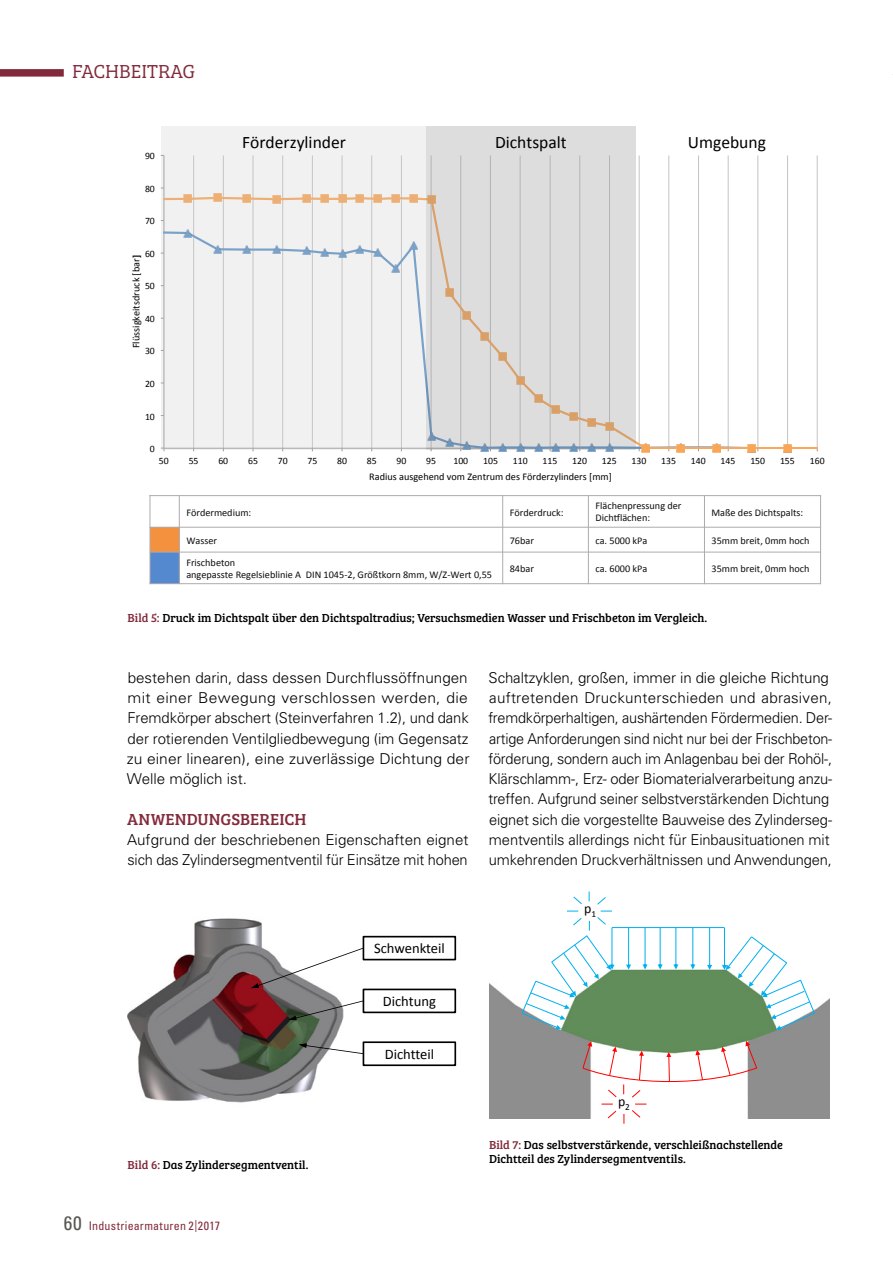
<style>
.page{position:relative;width:893px;height:1263px;background:#fff}
.page>*{position:absolute;margin:0;border:0;box-sizing:border-box;transform-origin:0 0}
.t1{font:19.5px "Bree Serif Lt";color:#822a3a}
.t2{font:17.55px "Calibri";color:#000}
.IA_1_Subline{font:16.5px "Bree Serif";letter-spacing:.005em;color:#822a3a}
.IA_Fliesstext{font:300 15px/20.2px "Univers";letter-spacing:-.01em;color:#000}
.t3{font:14.55px "Calibri";color:#000}
.t4{font:13.8px "Calibri";color:#000}
.IA_Bildunterschrift{font:12px/14.4px "Bree Serif";color:#000}
.t5{font:condensed 12px "Univers";letter-spacing:.02em;color:#822a3a}
.t6{font:10.2px/11.7px "Calibri";color:#0d0d0d}
.t7{font:10.2px "Calibri";color:#000}
.t8{font:9.75px "Calibri";color:#000}
.s1{font-weight:700;font-size:9.75px}
.s2{color:#822a3a}
.s3{font-size:19.5px;color:#575756}
</style>
<div class="page">
<hr style="left:639px;top:155px;width:1px;height:293px;background:#c4c4c4">
<hr style="left:668px;top:155px;width:1px;height:293px;background:#c4c4c4">
<hr style="left:698px;top:155px;width:1px;height:293px;background:#c4c4c4">
<hr style="left:728px;top:155px;width:1px;height:293px;background:#c4c4c4">
<hr style="left:757px;top:155px;width:1px;height:293px;background:#c4c4c4">
<hr style="left:787px;top:155px;width:1px;height:293px;background:#c4c4c4">
<hr style="left:817px;top:155px;width:1px;height:293px;background:#c4c4c4">
<svg style="left:481px;top:450px;width:10px;height:2px"></svg>
<svg style="left:534px;top:450px;width:8px;height:2px"></svg>
<svg style="left:635px;top:196px;width:183px;height:253px"></svg>
<svg style="left:639px;top:444px;width:10px;height:8px"></svg>
<svg style="left:677px;top:443px;width:7px;height:9px"></svg>
<svg style="left:712px;top:443px;width:8px;height:9px"></svg>
<svg style="left:748px;top:444px;width:10px;height:8px"></svg>
<svg style="left:783px;top:444px;width:8px;height:8px"></svg>
<div style="left:150px;top:527px;width:29px;height:25px;background:#f3913f"></div>
<div style="left:150px;top:552px;width:29px;height:32px;background:#5488cf"></div>
<hr style="left:179px;top:495px;width:1px;height:89px;background:#afabab">
<hr style="left:502px;top:495px;width:1px;height:89px;background:#afabab">
<hr style="left:588px;top:495px;width:1px;height:89px;background:#afabab">
<hr style="left:704px;top:495px;width:1px;height:89px;background:#afabab">
<hr style="left:149px;top:527px;width:672px;height:1px;background:#afabab">
<hr style="left:149px;top:552px;width:672px;height:1px;background:#afabab">
<hr style="left:149px;top:495px;width:1px;height:89px;background:#afabab">
<hr style="left:820px;top:495px;width:1px;height:89px;background:#afabab">
<hr style="left:149px;top:495px;width:672px;height:1px;background:#afabab">
<hr style="left:149px;top:583px;width:672px;height:1px;background:#afabab">
<div style="left:162px;top:127px;width:264px;height:323px;background:#cacaca;opacity:.25"></div>
<div style="left:426px;top:127px;width:209px;height:323px;background:#919191;opacity:.3"></div>
<img style="left:128px;top:918px;width:215px;height:185px">
<div style="left:363px;top:936px;width:93px;height:24px;border:2px solid #000"></div>
<svg style="left:251px;top:948px;width:112px;height:40px"></svg>
<div style="left:363px;top:1041px;width:93px;height:25px;border:2px solid #000"></div>
<svg style="left:299px;top:1043px;width:64px;height:11px"></svg>
<div style="left:363px;top:988px;width:93px;height:25px;border:2px solid #000"></div>
<svg style="left:288px;top:1000px;width:76px;height:20px"></svg>
<img style="left:489px;top:927px;width:340px;height:192px">
<svg style="left:690px;top:928px;width:5px;height:41px"></svg>
<svg style="left:673px;top:928px;width:5px;height:41px"></svg>
<svg style="left:658px;top:928px;width:5px;height:41px"></svg>
<svg style="left:642px;top:928px;width:6px;height:41px"></svg>
<svg style="left:626px;top:928px;width:5px;height:41px"></svg>
<svg style="left:707px;top:928px;width:5px;height:42px"></svg>
<hr style="left:612px;top:927px;width:112px;height:1px;background:#00b0f0">
<svg style="left:722px;top:928px;width:94px;height:102px"></svg>
<svg style="left:573px;top:896px;width:9px;height:8px"></svg>
<svg style="left:597px;top:897px;width:9px;height:8px"></svg>
<svg style="left:521px;top:911px;width:93px;height:118px"></svg>
<svg style="left:601px;top:1104px;width:16px;height:15px"></svg>
<svg style="left:582px;top:1041px;width:176px;height:57px"></svg>
<svg style="left:631px;top:1104px;width:15px;height:14px"></svg>
<div style="left:0;top:69px;width:64px;height:8px;background:#822a3a"></div>
<h1 class="t1" style="left:72px;top:57px;width:124px">FACHBEITRAG</h1>
<p class="t8" style="left:145px;top:150px;width:11px">90</p>
<p class="t8" style="left:145px;top:182px;width:11px">80</p>
<p class="t8" style="left:145px;top:215px;width:11px">70</p>
<p class="t8" style="left:145px;top:247px;width:11px">60</p>
<p class="t7" style="left:130px;top:348px;width:94px;rotate:-90deg">Flüssigkeitsdruck [bar<span class="s1">]</span></p>
<p class="t8" style="left:145px;top:280px;width:11px">50</p>
<p class="t8" style="left:145px;top:313px;width:11px">40</p>
<p class="t8" style="left:145px;top:345px;width:11px">30</p>
<p class="t8" style="left:145px;top:378px;width:11px">20</p>
<p class="t8" style="left:145px;top:410px;width:11px">10</p>
<p class="t8" style="left:150px;top:443px;width:6px">0</p>
<p class="t2" style="left:242px;top:131px;width:105px">Förderzylinder</p>
<p class="t2" style="left:495px;top:131px;width:73px">Dichtspalt</p>
<p class="t2" style="left:688px;top:131px;width:80px">Umgebung</p>
<p class="t8" style="left:159px;top:455px;width:11px">50</p>
<p class="t8" style="left:189px;top:455px;width:11px">55</p>
<p class="t8" style="left:218px;top:455px;width:11px">60</p>
<p class="t8" style="left:248px;top:455px;width:11px">65</p>
<p class="t8" style="left:278px;top:455px;width:11px">70</p>
<p class="t8" style="left:307px;top:455px;width:11px">75</p>
<p class="t8" style="left:337px;top:455px;width:11px">80</p>
<p class="t8" style="left:367px;top:455px;width:11px">85</p>
<p class="t8" style="left:396px;top:455px;width:11px">90</p>
<p class="t8" style="left:426px;top:455px;width:11px">95</p>
<p class="t8" style="left:453px;top:455px;width:16px">100</p>
<p class="t8" style="left:483px;top:455px;width:16px">105</p>
<p class="t8" style="left:513px;top:455px;width:16px">110</p>
<p class="t8" style="left:542px;top:455px;width:16px">115</p>
<p class="t8" style="left:572px;top:455px;width:16px">120</p>
<p class="t8" style="left:602px;top:455px;width:16px">125</p>
<p class="t8" style="left:632px;top:455px;width:16px">130</p>
<p class="t8" style="left:661px;top:455px;width:16px">135</p>
<p class="t8" style="left:691px;top:455px;width:16px">140</p>
<p class="t8" style="left:721px;top:455px;width:16px">145</p>
<p class="t8" style="left:750px;top:455px;width:16px">150</p>
<p class="t8" style="left:780px;top:455px;width:16px">155</p>
<p class="t8" style="left:810px;top:455px;width:16px">160</p>
<p class="t7" style="left:369px;top:470px;width:244px">Radius ausgehend vom Zentrum des Förderzylinders [mm]</p>
<p class="t6" style="left:186px;top:506px;width:66px">Fördermedium:</p>
<p class="t6" style="left:510px;top:506px;width:55px">Förderdruck:</p>
<p class="t6" style="left:595px;top:500px;width:88px">Flächenpressung der<br>DichKlächen:</p>
<p class="t6" style="left:711px;top:506px;width:93px">Maße des Dichtspalts:</p>
<p class="t6" style="left:186px;top:534px;width:32px">Wasser</p>
<p class="t6" style="left:510px;top:534px;width:26px">76bar</p>
<p class="t6" style="left:595px;top:534px;width:54px">ca. 5000 kPa</p>
<p class="t6" style="left:711px;top:534px;width:100px">35mm breit, 0mm hoch</p>
<p class="t6" style="left:186px;top:557px;width:307px">Frischbeton<br>angepasste Regelsieblinie A DIN 1045-2, Größtkorn 8mm, W/Z-Wert 0,55</p>
<p class="t6" style="left:510px;top:563px;width:26px">84bar</p>
<p class="t6" style="left:595px;top:563px;width:54px">ca. 6000 kPa</p>
<p class="t6" style="left:711px;top:563px;width:100px">35mm breit, 0mm hoch</p>
<p class="IA_Bildunterschrift" style="left:128px;top:610px;width:581px"><span class="s2">Bild 5:</span> Druck im Dichtspalt über den Dichtspaltradius; Versuchsmedien Wasser und Frischbeton im Vergleich.</p>
<p class="IA_Fliesstext" style="left:127px;top:667px;width:344px">bestehen darin, dass dessen Durchflussöffnungen mit einer Bewegung verschlossen werden, die Fremdkörper abschert (Steinverfahren 1.2), und dank der rotierenden Ventilgliedbewegung (im Gegensatz zu einer linearen), eine zuverlässige Dichtung der Welle möglich ist.</p>
<p class="IA_1_Subline" style="left:127px;top:807px;width:181px">ANWENDUNGSBEREICH</p>
<p class="IA_Fliesstext" style="left:127px;top:829px;width:343px">Aufgrund der beschriebenen Eigenschaften eignet sich das Zylindersegmentventil für Einsätze mit hohen</p>
<p class="t3" style="left:374px;top:939px;width:72px">Schwenkteil</p>
<p class="t3" style="left:383px;top:992px;width:55px">Dichtung</p>
<p class="IA_Bildunterschrift" style="left:128px;top:1157px;width:182px"><span class="s2">Bild 6:</span> Das Zylindersegmentventil.</p>
<p class="t5" style="left:64px;top:1218px;width:158px"><span class="s3">60</span> Industriearmaturen 2|2017</p>
<p class="t3" style="left:385px;top:1044px;width:51px">Dichtteil</p>
<p class="IA_Fliesstext" style="left:488px;top:667px;width:345px">Schaltzyklen, großen, immer in die gleiche Richtung auftretenden Druckunterschieden und abrasiven, fremdkörperhaltigen, aushärtenden Fördermedien. Der&shy;artige Anforderungen sind nicht nur bei der Frischbeton&shy;förderung, sondern auch im Anlagenbau bei der Rohöl-, Klärschlamm-, Erz- oder Biomaterialverarbeitung anzu&shy;treffen. Aufgrund seiner selbstverstärkenden Dichtung eignet sich die vorgestellte Bauweise des Zylinderseg&shy;mentventils allerdings nicht für Einbausituationen mit umkehrenden Druckverhältnissen und Anwendungen,</p>
<p class="t4" style="left:584px;top:900px;width:13px">p<sub>1</sub></p>
<p class="t4" style="left:618px;top:1093px;width:13px">p<sub>2</sub></p>
<p class="IA_Bildunterschrift" style="left:489px;top:1137px;width:296px"><span class="s2">Bild 7:</span> Das selbstverstärkende, verschleißnachstellende<br>Dichtteil des Zylindersegmentventils.</p>
</div>
